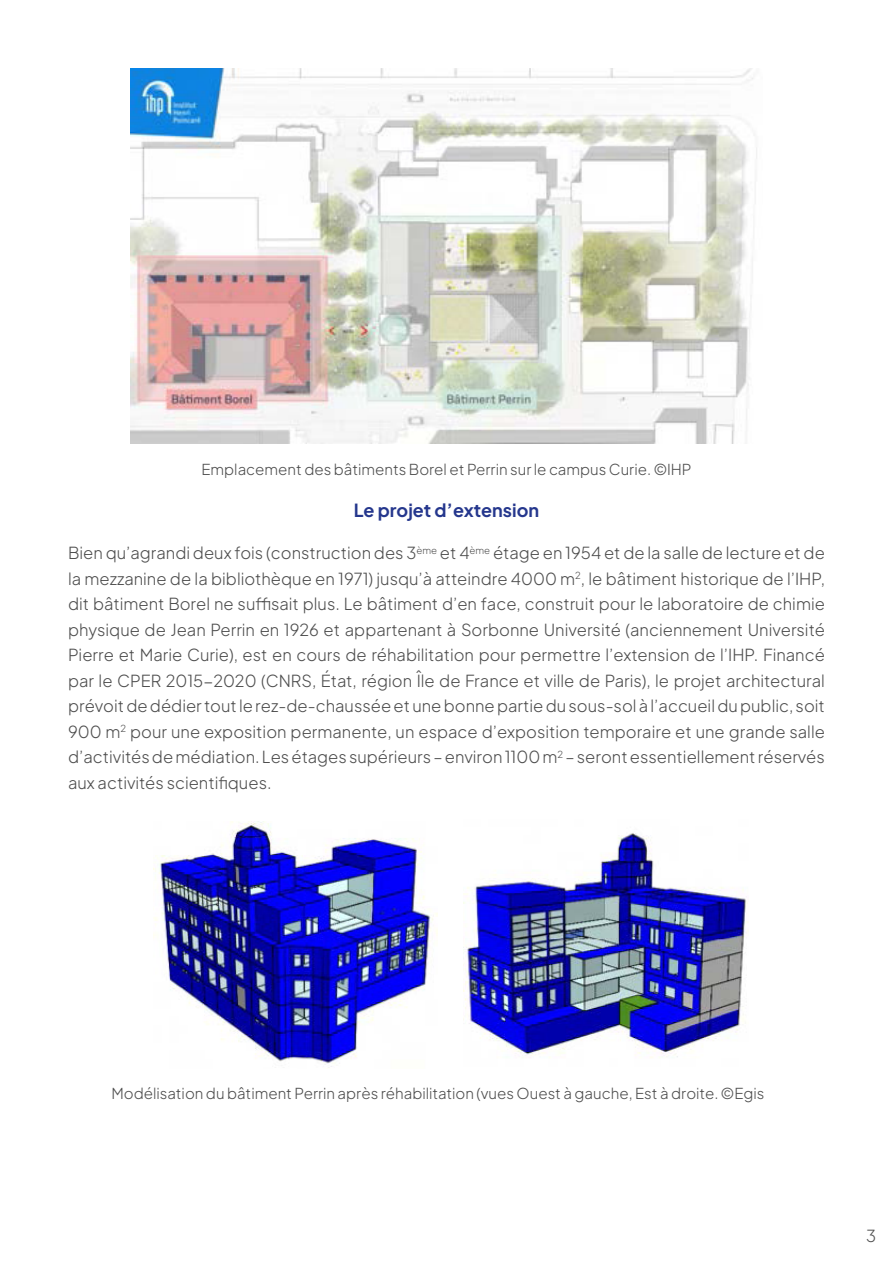
<style>
.page{position:relative;width:893px;height:1263px;background:#fff}
.page>*{position:absolute;margin:0;border:0;box-sizing:border-box;transform-origin:0 0}
.t1{font:700 18px "Plus Jakarta Sans";color:#25378d}
.t2{font:300 16.5px/25.5px "Plus Jakarta Sans";color:#4d4d4d;text-align:justify}
.t3{font:300 15px "Plus Jakarta Sans";color:#4d4d4d}
</style>
<div class="page">
<img style="left:130px;top:68px;width:627px;height:375px">
<img style="left:153px;top:821px;width:285px;height:246px">
<img style="left:463px;top:833px;width:285px;height:225px">
<p class="t3" style="left:201px;top:457px;width:492px">Emplacement des bâtiments Borel et Perrin sur le campus Curie. ©IHP</p>
<p class="t1" style="left:354px;top:495px;width:187px">Le projet d’extension</p>
<p class="t2" style="left:68px;top:539px;width:758px">Bien qu’agrandi deux fois (construction des 3<sup>ème</sup> et 4<sup>ème</sup> étage en 1954 et de la salle de lecture et de la mezzanine de la bibliothèque en 1971) jusqu’à atteindre 4000 m<sup>2</sup>, le bâtiment historique de l’IHP, dit bâtiment Borel ne suffisait plus. Le bâtiment d’en face, construit pour le laboratoire de chimie physique de Jean Perrin en 1926 et appartenant à Sorbonne Université (anciennement Université Pierre et Marie Curie), est en cours de réhabilitation pour permettre l’extension de l’IHP. Financé par le CPER 2015-2020 (CNRS, État, région Île de France et ville de Paris), le projet architectural prévoit de dédier tout le rez-de-chaussée et une bonne partie du sous-sol à l’accueil du public, soit 900 m<sup>2</sup> pour une exposition permanente, un espace d’exposition temporaire et une grande salle d’activités de médiation. Les étages supérieurs – environ 1100 m<sup>2</sup> – seront essentiellement réservés aux activités scientifiques.</p>
<p class="t3" style="left:111px;top:1081px;width:655px">Modélisation du bâtiment Perrin après réhabilitation (vues Ouest à gauche, Est à droite. ©Egis</p>
<p class="t2" style="left:866px;top:1221px;width:11px">3</p>
</div>
